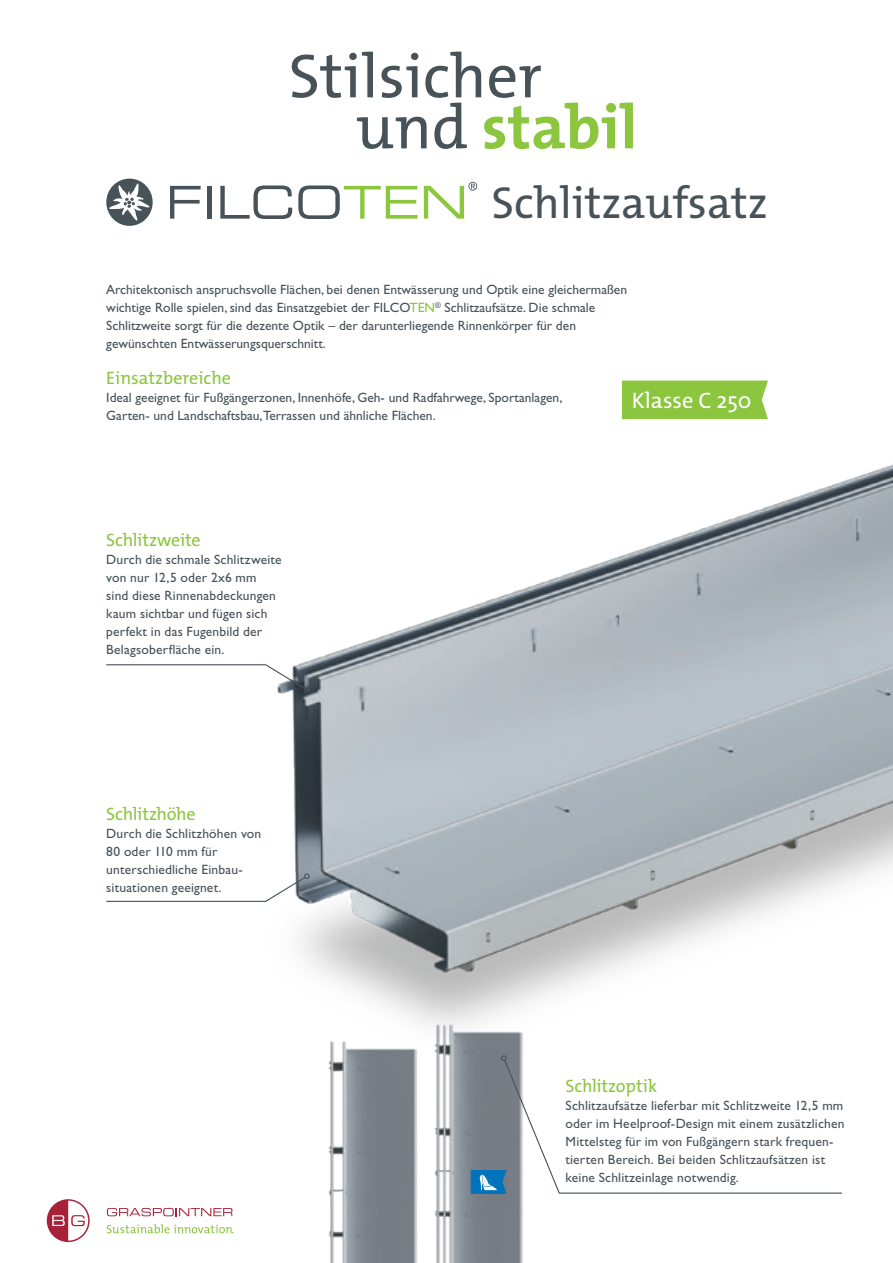
<style>
.page{position:relative;width:893px;height:1263px;background:#fff}
.page>*{position:absolute;margin:0;border:0;box-sizing:border-box;transform-origin:0 0}
.t1{font:62.55px "The Mix E2 s";color:#475359}
.t2{font:700 62.55px "The Mix E2 s";color:#8bc63e}
.t3{font:45px "The Mix E2 s";color:#475359}
.t4{font:22.5px "The Mix E2 s";color:#fff}
.t5{font:18px "The Mix E2 s";letter-spacing:-.005em;color:#8bc63e}
.t6{font:13.5px/18px "Gill Sans Std";color:#475359}
.s1{font-weight:400;color:#475359}
.s2{color:#8bc63e}
</style>
<div class="page">
<svg style="left:107px;top:1208px;width:125px;height:8px"></svg>
<svg style="left:47px;top:1199px;width:43px;height:43px"></svg>
<svg style="left:107px;top:1224px;width:127px;height:9px"></svg>
<img style="left:278px;top:196px;width:615px;height:826px">
<div style="left:106px;top:179px;width:47px;height:47px;background:#475359;border-radius:50%"></div>
<svg style="left:170px;top:186px;width:31px;height:33px"></svg>
<div style="left:207px;top:186px;width:5px;height:33px;background:#475359"></div>
<svg style="left:220px;top:185px;width:72px;height:34px"></svg>
<svg style="left:298px;top:185px;width:119px;height:34px"></svg>
<svg style="left:109px;top:183px;width:41px;height:38px"></svg>
<svg style="left:424px;top:182px;width:53px;height:37px"></svg>
<div style="left:622px;top:381px;width:146px;height:38px;background:#8bc63e"></div>
<img style="left:424px;top:1022px;width:99px;height:241px">
<img style="left:328px;top:1040px;width:100px;height:223px">
<svg style="left:106px;top:873px;width:204px;height:29px"></svg>
<svg style="left:503px;top:1059px;width:339px;height:135px"></svg>
<svg style="left:501px;top:1055px;width:6px;height:6px"></svg>
<svg style="left:106px;top:664px;width:204px;height:29px"></svg>
<svg style="left:471px;top:1170px;width:36px;height:24px"></svg>
<h1 class="t1" style="left:288px;top:36px;width:255px">Stilsicher</h1>
<h1 class="t2" style="left:356px;top:87px;width:283px"><span class="s1">und</span> stabil</h1>
<h2 class="t3" style="left:491px;top:174px;width:278px">Schlitzaufsatz</h2>
<p class="t6" style="left:106px;top:281px;width:522px">Architektonisch anspruchsvolle Flächen, bei denen Entwässerung und Optik eine gleichermaßen wichtige Rolle spielen, sind das Einsatzgebiet der FILCO<span class="s2">TEN</span><sup>®</sup> Schlitzaufsätze. Die schmale Schlitzweite sorgt für die dezente Optik – der darunterliegende Rinnenkörper für den gewünschten Entwässerungsquerschnitt.</p>
<h3 class="t5" style="left:106px;top:366px;width:126px">Einsatzbereiche</h3>
<p class="t6" style="left:106px;top:389px;width:457px">Ideal geeignet für Fußgängerzonen, Innenhöfe, Geh- und Radfahrwege, Sportanlagen,<br>Garten- und Landschaftsbau,Terrassen und ähnliche Flächen.</p>
<h3 class="t4" style="left:632px;top:386px;width:121px">Klasse C 250</h3>
<h3 class="t5" style="left:106px;top:528px;width:96px">Schlitzweite</h3>
<p class="t6" style="left:106px;top:550px;width:177px">Durch die schmale Schlitzweite von nur 12,5 oder 2x6 mm sind diese Rinnenabdeckungen kaum sichtbar und fügen sich perfekt in das Fugenbild der<br>Belagsoberfläche ein.</p>
<h3 class="t5" style="left:106px;top:802px;width:91px">Schlitzhöhe</h3>
<p class="t6" style="left:106px;top:824px;width:156px">Durch die Schlitzhöhen von<br>80 oder 110 mm für unterschiedliche Einbau&shy;situationen geeignet.</p>
<h3 class="t5" style="left:566px;top:1074px;width:93px">Schlitzoptik</h3>
<p class="t6" style="left:566px;top:1096px;width:280px">Schlitzaufsätze lieferbar mit Schlitzweite 12,5 mm oder im Heelproof-Design mit einem zusätzlichen Mittelsteg für im von Fußgängern stark frequen&shy;tierten Bereich. Bei beiden Schlitzaufsätzen ist keine Schlitzeinlage notwendig.</p>
</div>
